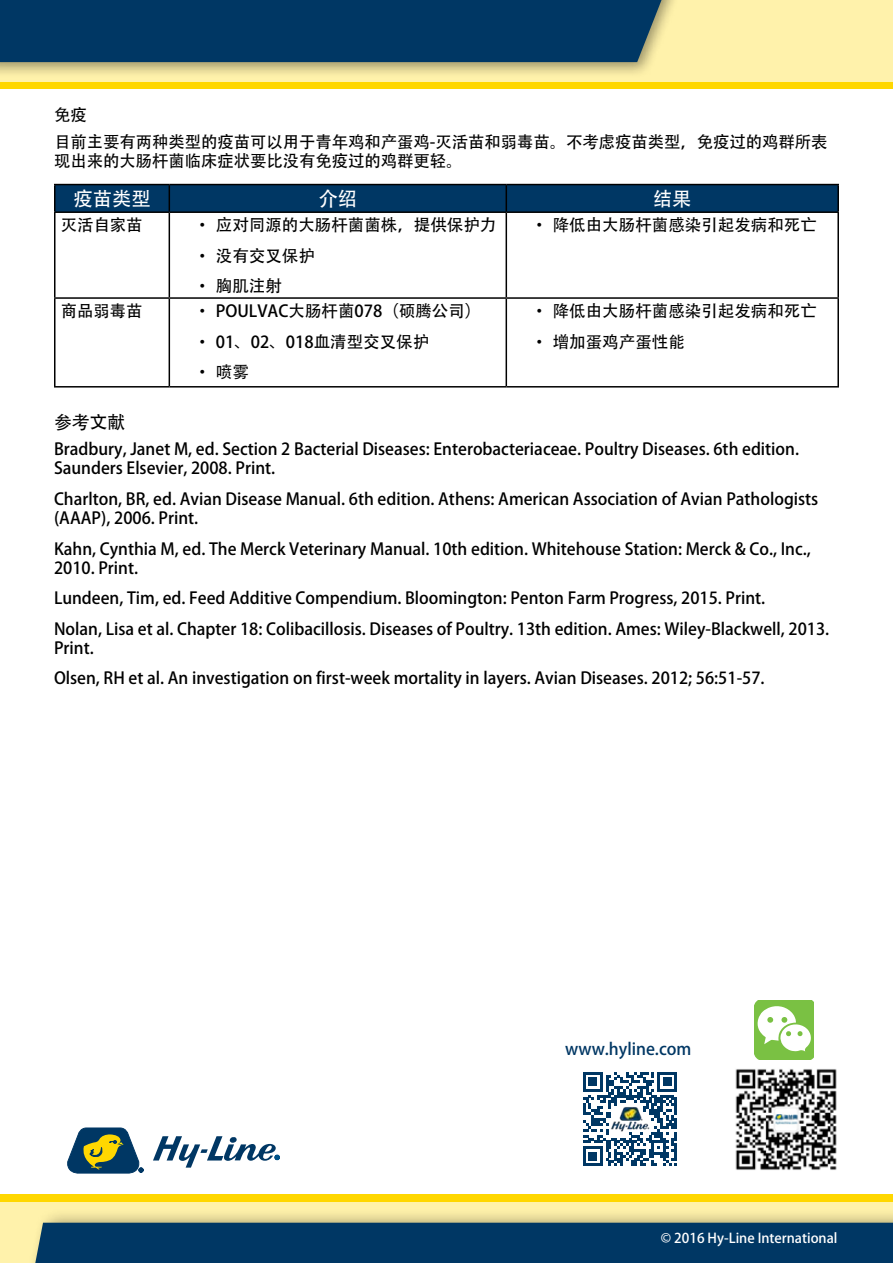
<style>
.page{position:relative;width:893px;height:1263px;background:#fff}
.page>*{position:absolute;margin:0;border:0;box-sizing:border-box;transform-origin:0 0}
.t1{font:19.5px "Adobe Heiti Std";color:#fff}
.t2{font:18px "Adobe Heiti Std";color:#000}
.t3{font:16.5px/19.5px "Adobe Heiti Std";color:#000}
.t4{font:16.5px "Adobe Heiti Std";color:#003764}
.t5{font:13.5px "Adobe Heiti Std";color:#fff}
</style>
<div class="page">
<div style="left:0;top:1194px;width:893px;height:69px;background:#fff2ab"></div>
<div style="left:0;top:1194px;width:893px;height:8px;background:#ffd700"></div>
<div style="left:27px;top:1207px;width:866px;height:56px;background:#000;opacity:.4"></div>
<div style="left:33px;top:1223px;width:860px;height:40px;background:#003764"></div>
<div style="left:0;top:0;width:893px;height:88px;background:#fff2ab"></div>
<div style="left:0;top:82px;width:893px;height:7px;background:#ffd700"></div>
<div style="left:0;top:0;width:682px;height:78px;background:#000;opacity:.4"></div>
<div style="left:0;top:0;width:667px;height:62px;background:#003764"></div>
<svg style="left:67px;top:1128px;width:76px;height:45px"></svg>
<svg style="left:153px;top:1136px;width:126px;height:31px"></svg>
<img style="left:583px;top:1072px;width:94px;height:94px">
<hr style="left:54px;top:184px;width:115px;height:1px;background:#000">
<hr style="left:54px;top:185px;width:2px;height:26px;background:#000">
<hr style="left:169px;top:184px;width:337px;height:1px;background:#000">
<hr style="left:506px;top:184px;width:333px;height:1px;background:#000">
<div style="left:55px;top:185px;width:782px;height:26px;background:#003764"></div>
<hr style="left:837px;top:185px;width:2px;height:26px;background:#000">
<hr style="left:54px;top:211px;width:115px;height:2px;background:#000">
<hr style="left:54px;top:213px;width:2px;height:84px;background:#000">
<hr style="left:169px;top:211px;width:337px;height:2px;background:#000">
<hr style="left:169px;top:213px;width:1px;height:84px;background:#000">
<hr style="left:506px;top:211px;width:333px;height:2px;background:#000">
<hr style="left:506px;top:213px;width:1px;height:84px;background:#000">
<hr style="left:837px;top:213px;width:2px;height:84px;background:#000">
<hr style="left:54px;top:297px;width:115px;height:2px;background:#000">
<hr style="left:54px;top:299px;width:2px;height:87px;background:#000">
<hr style="left:169px;top:297px;width:337px;height:2px;background:#000">
<hr style="left:169px;top:299px;width:1px;height:87px;background:#000">
<hr style="left:506px;top:297px;width:333px;height:2px;background:#000">
<hr style="left:506px;top:299px;width:1px;height:87px;background:#000">
<hr style="left:837px;top:299px;width:2px;height:87px;background:#000">
<hr style="left:54px;top:386px;width:115px;height:2px;background:#000">
<hr style="left:169px;top:386px;width:337px;height:2px;background:#000">
<hr style="left:506px;top:386px;width:333px;height:2px;background:#000">
<img style="left:735px;top:1069px;width:102px;height:101px">
<svg style="left:755px;top:1000px;width:58px;height:59px"></svg>
<p class="t3" style="left:54px;top:102px;width:775px;line-height:26.2px">免疫<br>目前主要有两种类型的疫苗可以用于青年鸡和产蛋鸡-灭活苗和弱毒苗。不考虑疫苗类型，免疫过的鸡群所表</p>
<p class="t3" style="left:54px;top:152px;width:410px">现出来的大肠杆菌临床症状要比没有免疫过的鸡群更轻。</p>
<p class="t1" style="left:73px;top:187px;width:79px">疫苗类型</p>
<p class="t1" style="left:318px;top:187px;width:40px">介绍</p>
<p class="t1" style="left:653px;top:187px;width:40px">结果</p>
<p class="t3" style="left:61px;top:216px;width:83px">灭活自家苗</p>
<p class="t3" style="left:194px;top:216px;width:304px">• 应对同源的大肠杆菌菌株，提供保护力</p>
<p class="t3" style="left:194px;top:246px;width:122px">• 没有交叉保护</p>
<p class="t3" style="left:194px;top:277px;width:89px">• 胸肌注射</p>
<p class="t3" style="left:531px;top:216px;width:287px">• 降低由大肠杆菌感染引起发病和死亡</p>
<p class="t3" style="left:61px;top:302px;width:83px">商品弱毒苗</p>
<p class="t3" style="left:194px;top:302px;width:289px">• POULVAC大肠杆菌078（硕腾公司）</p>
<p class="t3" style="left:194px;top:332px;width:237px">• 01、02、018血清型交叉保护</p>
<p class="t3" style="left:194px;top:362px;width:56px">• 喷雾</p>
<p class="t3" style="left:531px;top:302px;width:287px">• 降低由大肠杆菌感染引起发病和死亡</p>
<p class="t3" style="left:531px;top:332px;width:155px">• 增加蛋鸡产蛋性能</p>
<p class="t2" style="left:54px;top:411px;width:73px">参考文献</p>
<p class="t3" style="left:54px;top:439px;width:747px">Bradbury, Janet M, ed. Section 2 Bacterial Diseases: Enterobacteriaceae. Poultry Diseases. 6th edition.<br>Saunders Elsevier, 2008. Print.</p>
<p class="t3" style="left:54px;top:489px;width:766px">Charlton, BR, ed. Avian Disease Manual. 6th edition. Athens: American Association of Avian Pathologists (AAAP), 2006. Print.</p>
<p class="t3" style="left:54px;top:539px;width:758px">Kahn, Cynthia M, ed. The Merck Veterinary Manual. 10th edition. Whitehouse Station: Merck &amp; Co., Inc.,<br>2010. Print.</p>
<p class="t3" style="left:54px;top:583px;width:777px;line-height:30.3px">Lundeen, Tim, ed. Feed Additive Compendium. Bloomington: Penton Farm Progress, 2015. Print.<br>Nolan, Lisa et al. Chapter 18: Colibacillosis. Diseases of Poultry. 13th edition. Ames: Wiley-Blackwell, 2013.</p>
<p class="t3" style="left:54px;top:633px;width:712px;line-height:30.3px">Print.<br>Olsen, RH et al. An investigation on first-week mortality in layers. Avian Diseases. 2012; 56:51-57.</p>
<p class="t4" style="left:565px;top:1039px;width:128px">www.hyline.com</p>
<p class="t5" style="left:661px;top:1230px;width:178px">© 2016 Hy-Line International</p>
</div>
